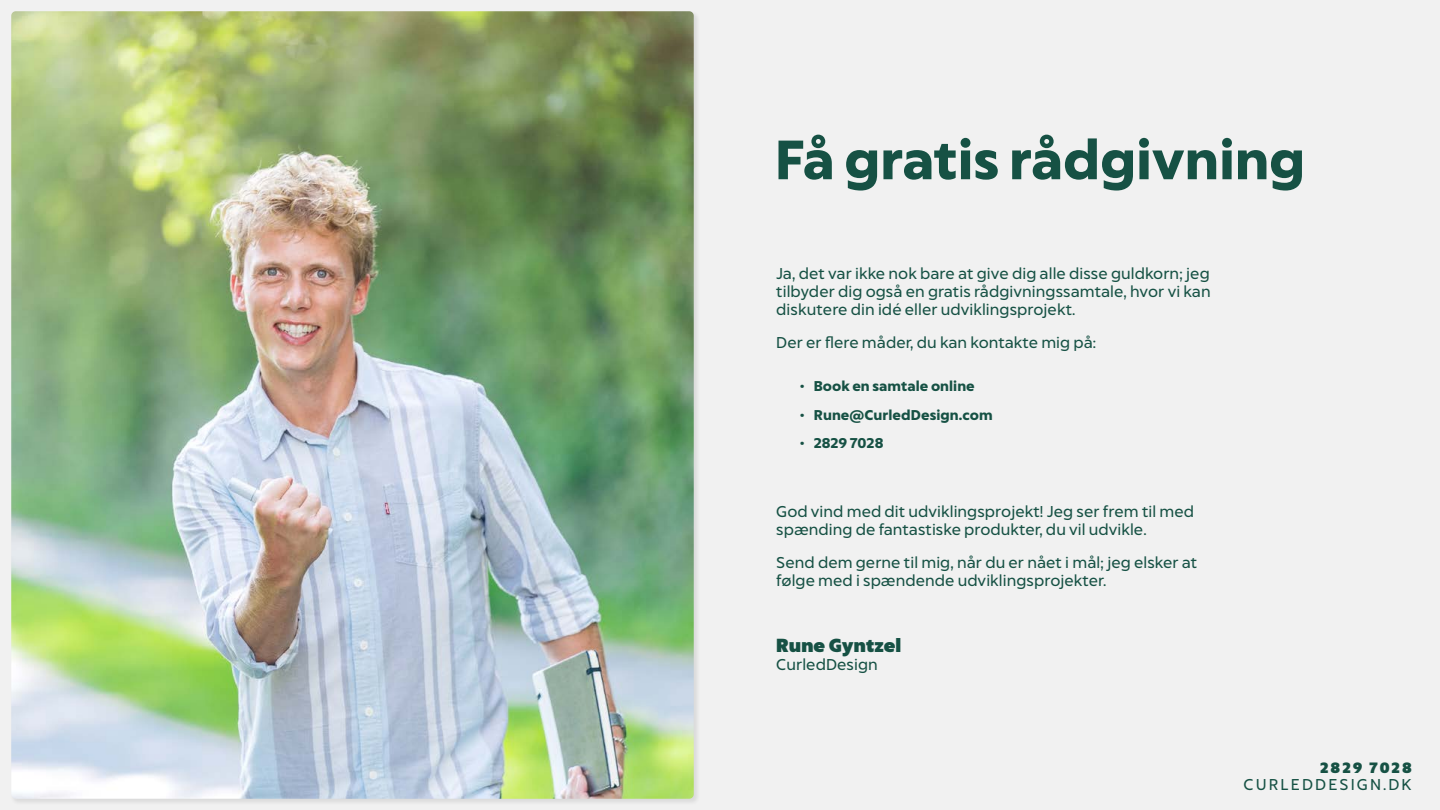
<style>
.page{position:relative;width:1440px;height:810px;background:#f1f1f1}
.page>*{position:absolute;margin:0;border:0;box-sizing:border-box;transform-origin:0 0}
.t1{font:700 52.5px "Captura Now Core";color:#165144}
.t2{font:900 18px "Captura Now Core";letter-spacing:.005em;color:#165144}
.t3{font:15px/18px "Captura Now Core";letter-spacing:.005em;color:#165144}
.t4{font:15px "Captura Now Core";letter-spacing:.14em;color:#165144}
.t5{font:900 14.25px "Captura Now Core";letter-spacing:.14em;color:#165144}
.t6{font:700 13.5px "Captura Now Core";letter-spacing:.005em;color:#165144}
</style>
<div class="page">
<div style="left:10px;top:10px;width:691px;height:796px;background:#000;opacity:.1"></div>
<img style="left:11px;top:11px;width:683px;height:788px">
<h1 class="t1" style="left:775px;top:132px;width:532px">Få gratis rådgivning</h1>
<p class="t3" style="left:776px;top:265px;width:436px;text-align:justify">Ja, det var ikke nok bare at give dig alle disse guldkorn; jeg tilbyder dig også en gratis rådgivningssamtale, hvor vi kan diskutere din idé eller udviklingsprojekt.</p>
<p class="t3" style="left:776px;top:334px;width:321px">Der er flere måder, du kan kontakte mig på:</p>
<p class="t6" style="left:800px;top:379px;width:176px">• Book en samtale online</p>
<p class="t6" style="left:800px;top:408px;width:194px">• Rune@CurledDesign.com</p>
<p class="t6" style="left:800px;top:436px;width:85px">• 2829 7028</p>
<p class="t3" style="left:776px;top:503px;width:419px">God vind med dit udviklingsprojekt! Jeg ser frem til med spænding de fantastiske produkter, du vil udvikle.</p>
<p class="t3" style="left:776px;top:554px;width:423px">Send dem gerne til mig, når du er nået i mål; jeg elsker at følge med i spændende udviklingsprojekter.</p>
<p class="t2" style="left:776px;top:636px;width:127px">Rune Gyntzel</p>
<p class="t3" style="left:776px;top:656px;width:103px">CurledDesign</p>
<p class="t5" style="left:1320px;top:760px;width:93px">2829 7028</p>
<p class="t4" style="left:1243px;top:776px;width:170px">CURLEDDESIGN.DK</p>
</div>
